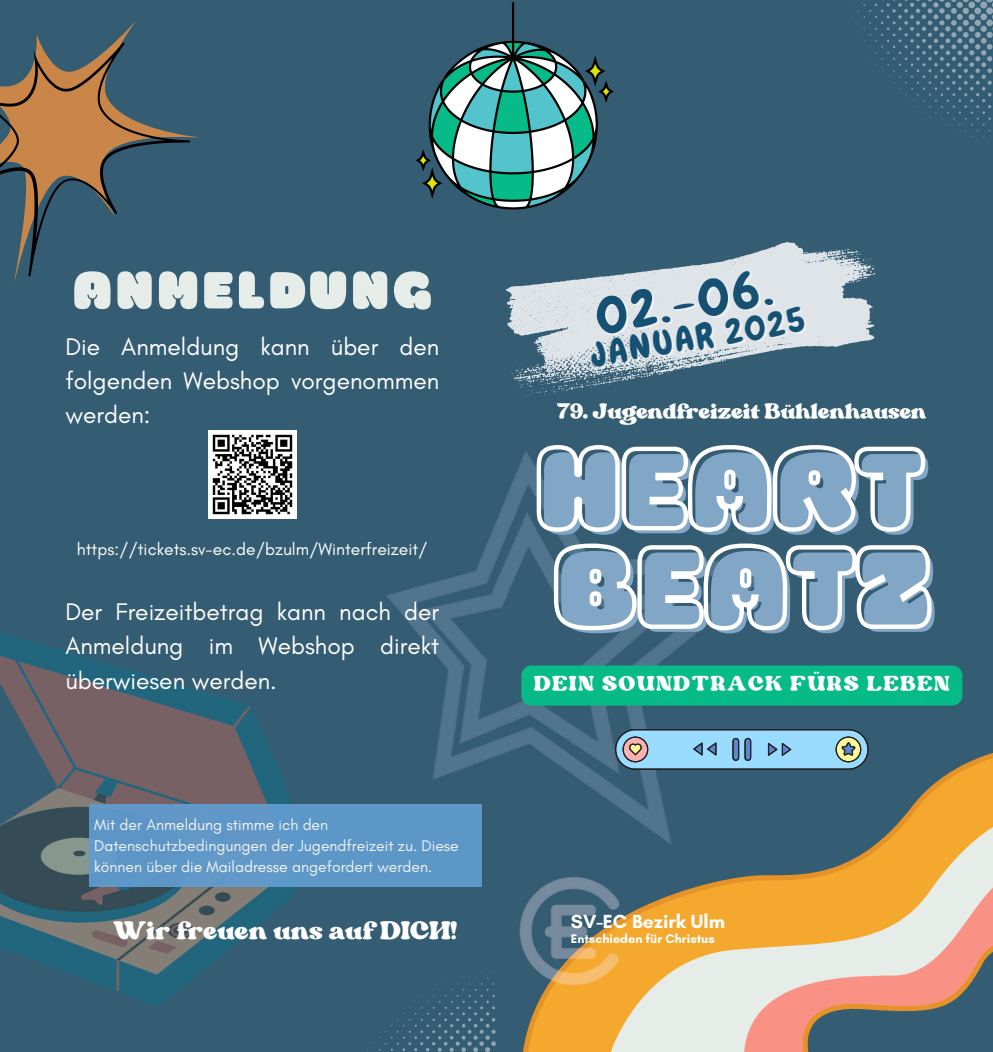
<style>
.page{position:relative;width:993px;height:1052px;background:#fff}
.page>*{position:absolute;margin:0;border:0;box-sizing:border-box;transform-origin:0 0}
.t1{font:116.73px/98.4px "Kawaii RT Mona";color:#82a6c5}
.t2{font:53.55px "Kawaii RT Mona";letter-spacing:.07em;color:#e6ede8}
.t3{font:50.93px "Chewy";color:#165173}
.t4{font:36.4px "Margin";letter-spacing:.005em;color:#fff}
.t5{font:34.12px "Chewy";color:#165173}
.t6{font:30.62px "Margin";color:#fff}
.t7{font:29.57px "Margin";letter-spacing:.06em;color:#fff}
.t8{font:24.5px/34.1px "Glacial Indifference";color:#fff;text-align:justify}
.t9{font:700 19.25px "Glacial Indifference";color:#fff}
.t10{font:17.5px "Glacial Indifference";color:#fff}
.t11{font:15.75px/21px "Glacial Indifference";color:#fff}
.t12{font:700 12.78px "Glacial Indifference";color:#fff}
</style>
<div class="page">
<div style="left:0;top:0;width:992px;height:1051px;background:#345c72"></div>
<svg style="left:527px;top:745px;width:465px;height:306px"></svg>
<svg style="left:743px;top:853px;width:249px;height:198px"></svg>
<img style="left:0;top:632px;width:305px;height:373px">
<img style="left:386px;top:451px;width:397px;height:393px">
<svg style="left:505px;top:242px;width:371px;height:155px;fill:#dbe2e6"></svg>
<img style="left:519px;top:874px;width:108px;height:113px">
<svg style="left:0;top:42px;width:190px;height:234px"></svg>
<div style="left:89px;top:803px;width:392px;height:83px;background:#5d97c8"></div>
<svg style="left:415px;top:2px;width:198px;height:207px"></svg>
<svg style="left:615px;top:729px;width:253px;height:40px;background:#8bbcd5"></svg>
<svg style="left:367px;top:971px;width:129px;height:80px"></svg>
<svg style="left:852px;top:0;width:141px;height:143px"></svg>
<img style="left:208px;top:430px;width:88px;height:88px">
<svg style="left:534px;top:445px;width:392px;height:90px"></svg>
<svg style="left:551px;top:541px;width:381px;height:92px"></svg>
<div style="left:521px;top:665px;width:441px;height:40px;background:#06bb88;border-radius:10px"></div>
<p class="t2" style="left:73px;top:268px;width:360px">ANMELDUNG</p>
<p class="t8" style="left:65px;top:329px;width:375px">Die Anmeldung kann über den folgenden Webshop vorgenommen werden:</p>
<h6 class="t10" style="left:77px;top:538px;width:352px">https://tickets.sv-ec.de/bzulm/Winterfreizeit/</h6>
<p class="t8" style="left:65px;top:594px;width:375px">Der Freizeitbetrag kann nach der Anmeldung im Webshop direkt überwiesen werden.</p>
<p class="t11" style="left:94px;top:813px;width:366px">Mit der Anmeldung stimme ich den<br>Datenschutzbedingungen der Jugendfreizeit zu. Diese können über die Mailadresse angefordert werden.</p>
<p class="t4" style="left:113px;top:913px;width:345px">Wir freuen uns auf DICH!</p>
<p class="t3" style="left:590px;top:285px;width:179px;rotate:-10deg">02.-06.</p>
<h2 class="t5" style="left:588px;top:334px;width:216px;rotate:-10deg">JANUAR 2025</h2>
<p class="t6" style="left:557px;top:397px;width:371px">79. Jugendfreizeit Bühlenhausen</p>
<h1 class="t1" style="left:541px;top:455px;width:396px">HEART<br>BEATZ</h1>
<p class="t7" style="left:534px;top:669px;width:417px">DEIN SOUNDTRACK FÜRS LEBEN</p>
<p class="t9" style="left:570px;top:909px;width:156px">SV-EC Bezirk Ulm</p>
<p class="t12" style="left:570px;top:930px;width:145px">Entschieden für Christus</p>
</div>
